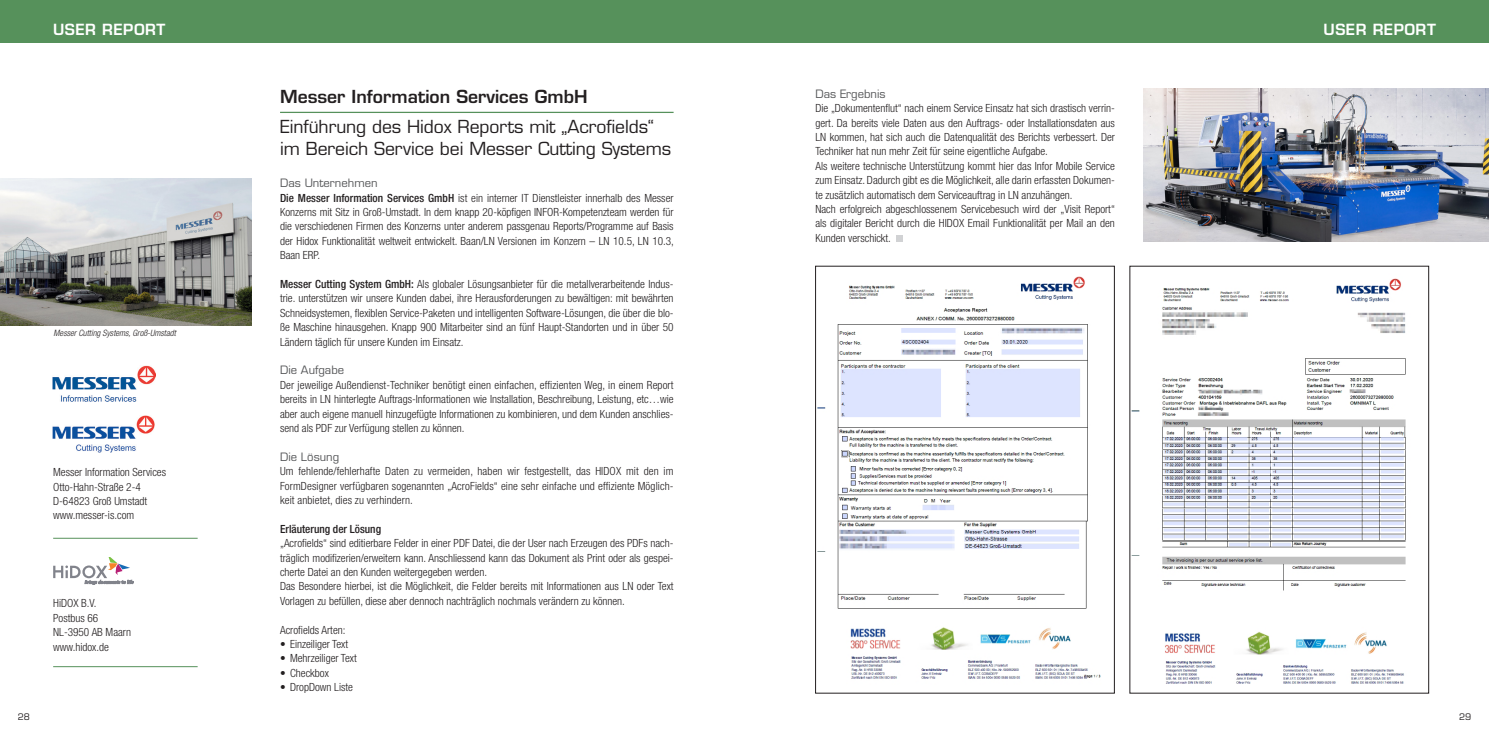
<style>
.page{position:relative;width:1489px;height:745px;background:#fff}
.page>*{position:absolute;margin:0;border:0;box-sizing:border-box;transform-origin:0 0}
.t1{font:17.5px/22.5px "Eurostile";letter-spacing:-.005em;color:#231f20}
.t2{font:600 17.5px "Eurostile";color:#231f20}
.t3{font:600 15px "Eurostile";letter-spacing:.03em;color:#fff}
.t4{font:300 condensed 11.25px/14.4px "Helvetica Neue LT Std";color:#231f20;text-align:justify}
.t5{font:11.25px "Eurostile";color:#57585a}
.t6{font:500 condensed 11.25px "Helvetica Neue LT Std";color:#231f20}
.t7{font:italic 300 condensed 8.75px "Helvetica Neue LT Std";color:#231f20}
.t8{font:8.75px "Eurostile";color:#231f20}
.s1{font-weight:500}
</style>
<div class="page">
<div style="left:0;top:0;width:1488px;height:43px;background:#56915b"></div>
<hr style="left:280px;top:112px;width:393px;height:1px;background:#56915b">
<div style="left:895px;top:235px;width:7px;height:6px;background:#d1d2d4"></div>
<hr style="left:53px;top:537px;width:145px;height:1px;background:#56915b">
<hr style="left:53px;top:666px;width:145px;height:1px;background:#56915b">
<img style="left:53px;top:365px;width:102px;height:37px">
<img style="left:53px;top:415px;width:102px;height:37px">
<img style="left:0;top:178px;width:251px;height:147px">
<img style="left:1143px;top:89px;width:345px;height:153px">
<img style="left:1131px;top:278px;width:275px;height:406px">
<img style="left:817px;top:276px;width:284px;height:403px">
<svg style="left:53px;top:557px;width:81px;height:28px"></svg>
<h2 class="t3" style="left:53px;top:20px;width:114px">USER REPORT</h2>
<h2 class="t3" style="left:1323px;top:20px;width:114px">USER REPORT</h2>
<h2 class="t3" style="left:1386px;top:20px;width:50px">INFOR</h2>
<p class="t7" style="left:54px;top:328px;width:124px">Messer Cutting Systems, Groß-Umstadt</p>
<p class="t4" style="left:53px;top:464px;width:114px;text-align:left">Messer Information Services<br>Otto-Hahn-Straße 2-4<br>D-64823 Groß Umstadt www.messer-is.com</p>
<p class="t4" style="left:53px;top:595px;width:79px;text-align:left">HiDOX B.V.<br>Postbus 66<br>NL-3950 AB Maarn www.hidox.de</p>
<h1 class="t2" style="left:280px;top:85px;width:309px">Messer Information Services GmbH</h1>
<h1 class="t1" style="left:280px;top:115px;width:392px">Einführung des Hidox Reports mit „Acrofields“ im Bereich Service bei Messer Cutting Systems</h1>
<p class="t5" style="left:280px;top:176px;width:99px">Das Unternehmen</p>
<p class="t4" style="left:280px;top:190px;width:395px"><span class="s1">Die Messer Information Services GmbH</span> ist ein interner IT Dienstleister innerhalb des Messer Konzerns mit Sitz in Groß-Umstadt. In dem knapp 20-köpfigen INFOR-Kompetenzteam werden für die verschiedenen Firmen des Konzerns unter anderem passgenau Reports/Programme auf Basis der Hidox Funktionalität weltweit entwickelt. Baan/LN Versionen im Konzern – LN 10.5, LN 10.3, Baan ERP.</p>
<p class="t4" style="left:280px;top:276px;width:395px"><span class="s1">Messer Cutting System GmbH:</span> Als globaler Lösungsanbieter für die metallverarbeitende Indus&shy;trie. unterstützen wir unsere Kunden dabei, ihre Herausforderungen zu bewältigen: mit bewährten Schneidsystemen, flexiblen Service-Paketen und intelligenten Software-Lösungen, die über die blo&shy;ße Maschine hinausgehen. Knapp 900 Mitarbeiter sind an fünf Haupt-Standorten und in über 50<br>Ländern täglich für unsere Kunden im Einsatz.</p>
<p class="t5" style="left:280px;top:363px;width:66px">Die Aufgabe</p>
<p class="t4" style="left:280px;top:377px;width:395px">Der jeweilige Außendienst-Techniker benötigt einen einfachen, effizienten Weg, in einem Report bereits in LN hinterlegte Auftrags-Informationen wie Installation, Beschreibung, Leistung, etc…wie aber auch eigene manuell hinzugefügte Informationen zu kombinieren, und dem Kunden anschlies&shy;send als PDF zur Verfügung stellen zu können.</p>
<p class="t5" style="left:280px;top:449px;width:61px">Die Lösung</p>
<p class="t4" style="left:280px;top:463px;width:395px">Um fehlende/fehlerhafte Daten zu vermeiden, haben wir festgestellt, das HIDOX mit den im FormDesigner verfügbaren sogenannten „AcroFields“ eine sehr einfache und effiziente Möglich&shy;keit anbietet, dies zu verhindern.</p>
<p class="t6" style="left:280px;top:521px;width:102px">Erläuterung der Lösung</p>
<p class="t4" style="left:280px;top:535px;width:395px;text-align:left">„Acrofields“ sind editierbare Felder in einer PDF Datei, die der User nach Erzeugen des PDFs nach&shy;träglich modifizerien/erweitern kann. Anschliessend kann das Dokument als Print oder als gespei&shy;cherte Datei an den Kunden weitergegeben werden.<br>Das Besondere hierbei, ist die Möglichkeit, die Felder bereits mit Informationen aus LN oder Text Vorlagen zu befüllen, diese aber dennoch nachträglich nochmals verändern zu können.</p>
<p class="t4" style="left:280px;top:621px;width:67px">Acrofields Arten:</p>
<p class="t4" style="left:280px;top:636px;width:70px">• Einzeiliger Text</p>
<p class="t4" style="left:280px;top:650px;width:78px">• Mehrzeiliger Text</p>
<p class="t4" style="left:280px;top:665px;width:50px">• Checkbox</p>
<p class="t4" style="left:280px;top:679px;width:74px">• DropDown Liste</p>
<p class="t5" style="left:815px;top:87px;width:72px">Das Ergebnis</p>
<p class="t4" style="left:815px;top:101px;width:301px;text-align:left">Die „Dokumentenflut“ nach einem Service Einsatz hat sich drastisch verrin&shy;gert. Da bereits viele Daten aus den Auftrags- oder Installationsdaten aus LN kommen, hat sich auch die Datenqualität des Berichts verbessert. Der Techniker hat nun mehr Zeit für seine eigentliche Aufgabe.<br>Als weitere technische Unterstützung kommt hier das Infor Mobile Service zum Einsatz. Dadurch gibt es die Möglichkeit, alle darin erfassten Dokumen&shy;te zusätzlich automatisch dem Serviceauftrag in LN anzuhängen.<br>Nach erfolgreich abgeschlossenem Servicebesuch wird der „Visit Report“ als digitaler Bericht durch die HIDOX Email Funktionalität per Mail an den Kunden verschickt.</p>
<p class="t8" style="left:18px;top:711px;width:14px">28</p>
<p class="t8" style="left:1458px;top:711px;width:14px">29</p>
</div>
